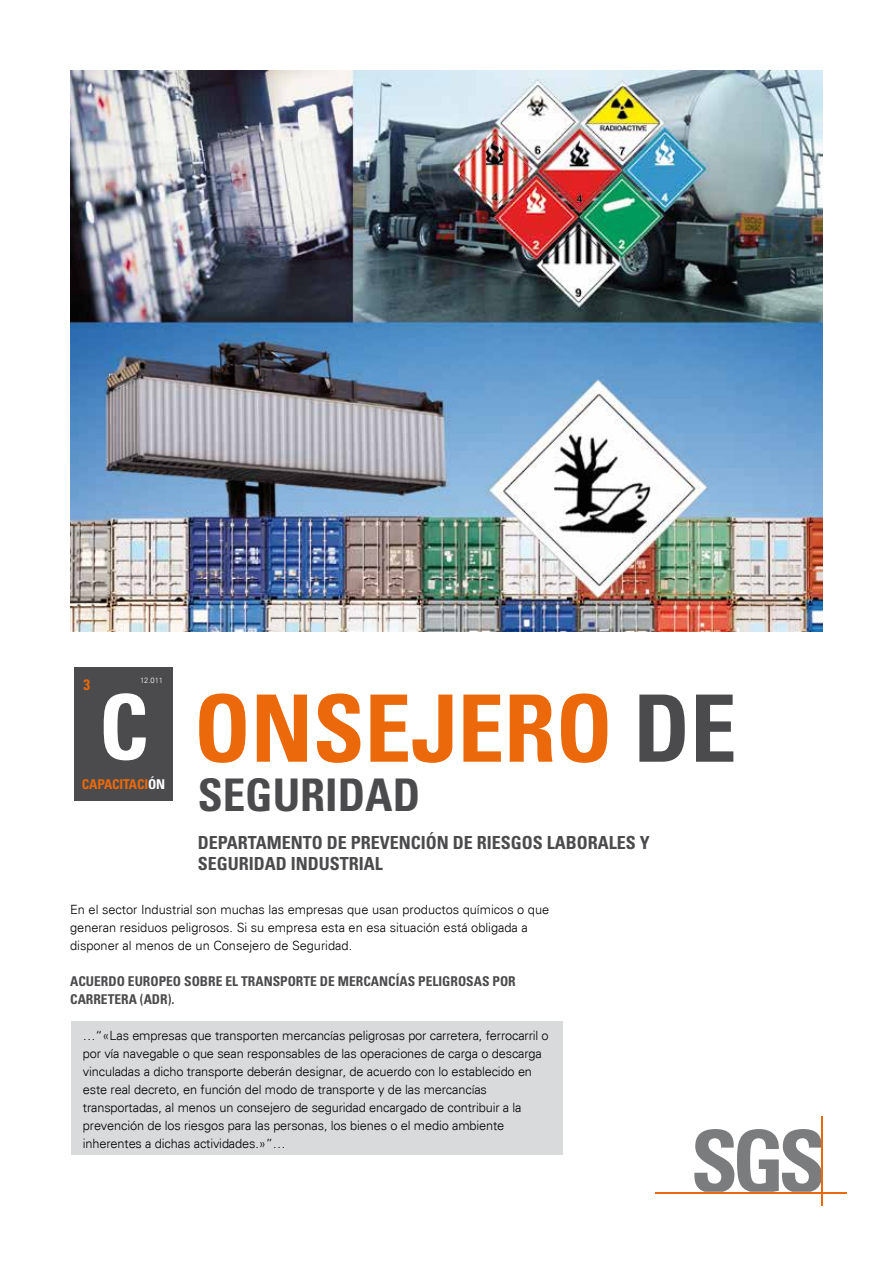
<style>
.page{position:relative;width:893px;height:1263px;background:#fff}
.page>*{position:absolute;margin:0;border:0;box-sizing:border-box;transform-origin:0 0}
.t1{font:700 condensed 93px "Univers";color:#eb690a}
.t2{font:700 condensed 45px "Univers";color:#4b4b4d}
.t3{font:700 condensed 18px/21.6px "Univers";color:#4b4b4d}
.t4{font:700 condensed 15px "Univers";color:#eb690a}
.t5{font:700 condensed 13.5px "Univers";color:#4b4b4d}
.t6{font:700 condensed 13.5px "Univers";letter-spacing:-.01em;color:#eb690a}
.t7{font:300 12.75px/18px "Univers";letter-spacing:-.01em;color:#000}
.t8{font:300 7.5px "Univers";color:#fff}
.s1{font-size:90px;color:#fff}
.s2{color:#4b4b4d}
.s3{color:#fff}
</style>
<div class="page">
<img style="left:70px;top:70px;width:753px;height:561px">
<div style="left:71px;top:1021px;width:491px;height:133px;background:#d9dadb"></div>
<svg style="left:694px;top:1129px;width:127px;height:63px"></svg>
<hr style="left:656px;top:1192px;width:191px;height:1px;background:#eb690a">
<hr style="left:821px;top:1117px;width:2px;height:89px;background:#eb690a">
<div style="left:74px;top:667px;width:99px;height:133px;background:#4b4b4d"></div>
<p class="t4" style="left:84px;top:676px;width:8px">3</p>
<p class="t8" style="left:140px;top:675px;width:24px">12.011</p>
<h1 class="t1" style="left:99px;top:672px;width:639px"><span class="s1">C</span> ONSEJERO <span class="s2">DE</span></h1>
<p class="t6" style="left:82px;top:776px;width:85px">CAPACITACI<span class="s3">ÓN</span></p>
<h2 class="t2" style="left:198px;top:768px;width:224px">SEGURIDAD</h2>
<h3 class="t3" style="left:198px;top:831px;width:454px">DEPARTAMENTO DE PREVENCIÓN DE RIESGOS LABORALES Y<br>SEGURIDAD INDUSTRIAL</h3>
<p class="t7" style="left:70px;top:900px;width:481px">En el sector Industrial son muchas las empresas que usan productos químicos o que generan residuos peligrosos. Si su empresa esta en esa situación está obligada a disponer al menos de un Consejero de Seguridad.</p>
<p class="t5" style="left:70px;top:973px;width:17px">ACUERDO</p>
<p class="t5" style="left:128px;top:973px;width:16px">EUROPEO</p>
<p class="t5" style="left:184px;top:973px;width:9px">SOBRE</p>
<p class="t5" style="left:225px;top:973px;width:32px">EL TRANSPORTE</p>
<p class="t5" style="left:320px;top:973px;width:38px">DE MERCANC</p>
<p class="t5" style="left:396px;top:973px;width:38px">ÍAS PELIGROSAS</p>
<p class="t5" style="left:492px;top:973px;width:9px">POR</p>
<p class="t5" style="left:70px;top:991px;width:9px">CARRETERA</p>
<p class="t5" style="left:140px;top:991px;width:36px">(ADR).</p>
<p class="t7" style="left:83px;top:1026px;width:467px">…“«Las empresas que transporten mercancías peligrosas por carretera, ferrocarril o por vía navegable o que sean responsables de las operaciones de carga o descarga vinculadas a dicho transporte deberán designar, de acuerdo con lo establecido en este real decreto, en función del modo de transporte y de las mercancías transportadas, al menos un consejero de seguridad encargado de contribuir a la prevención de los riesgos para las personas, los bienes o el medio ambiente inherentes a dichas actividades.»”…</p>
</div>
